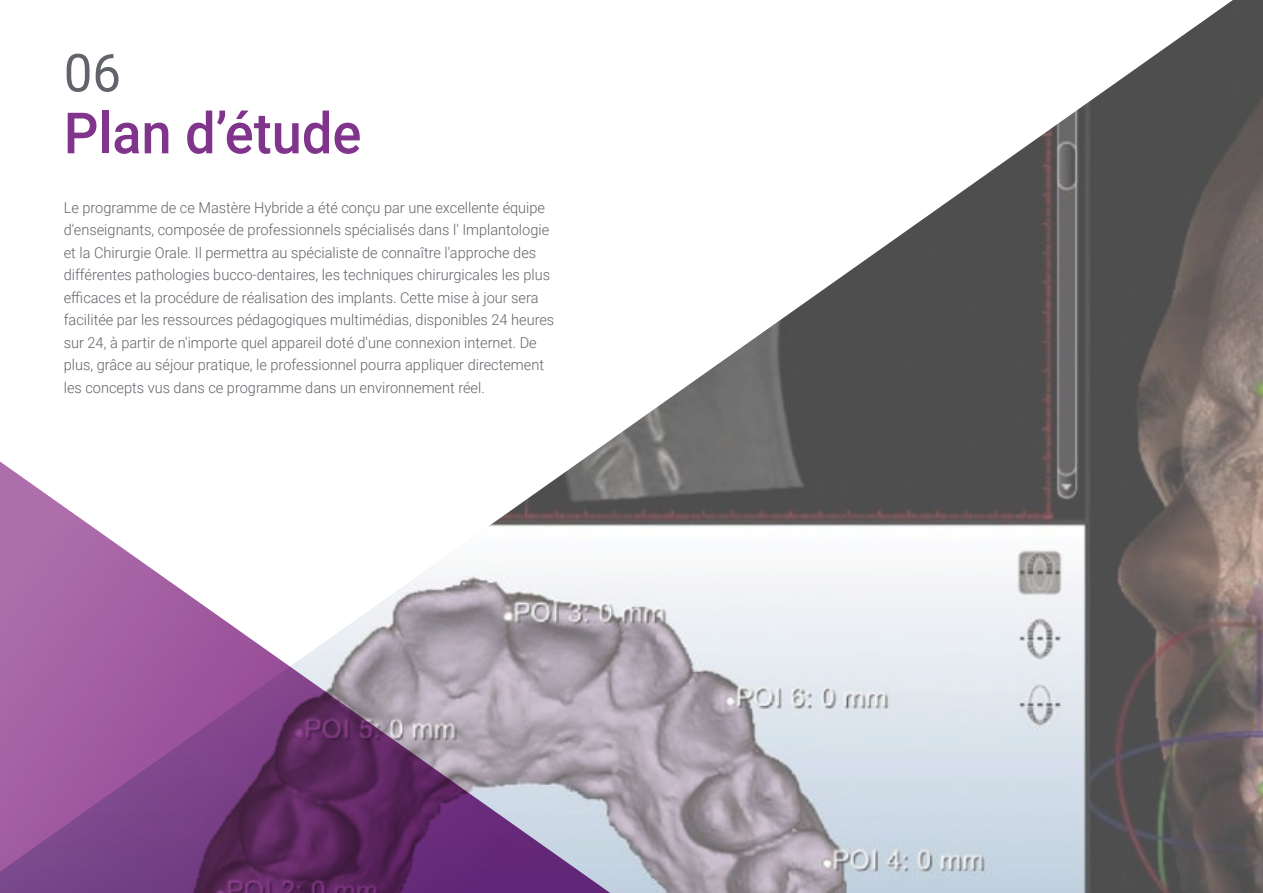
<style>
.page{position:relative;width:1263px;height:893px;background:#fff}
.page>*{position:absolute;margin:0;border:0;box-sizing:border-box;transform-origin:0 0}
.t1{font:500 57px "Roboto";color:#80348b;scale:.95 1}
.t2{font:52.5px "Roboto";color:#61646a}
.t3{font:300 15px/22.5px "Roboto";color:#61646a}
</style>
<div class="page">
<img style="left:602px;top:0;width:661px;height:893px">
<svg style="left:0;top:446px;width:640px;height:447px"></svg>
<h2 class="t2" style="left:64px;top:36px;width:59px">06</h2>
<h1 class="t1" style="left:64px;top:93px;width:315px">Plan d’étude</h1>
<p class="t3" style="left:64px;top:196px;width:492px">Le programme de ce Mastère Hybride a été conçu par une excellente équipe d'enseignants, composée de professionnels spécialisés dans l' Implantologie et la Chirurgie Orale. Il permettra au spécialiste de connaître l'approche des différentes pathologies bucco-dentaires, les techniques chirurgicales les plus efficaces et la procédure de réalisation des implants. Cette mise à jour sera facilitée par les ressources pédagogiques multimédias, disponibles 24 heures sur 24, à partir de n'importe quel appareil doté d'une connexion internet. De plus, grâce au séjour pratique, le professionnel pourra appliquer directement les concepts vus dans ce programme dans un environnement réel.</p>
</div>
